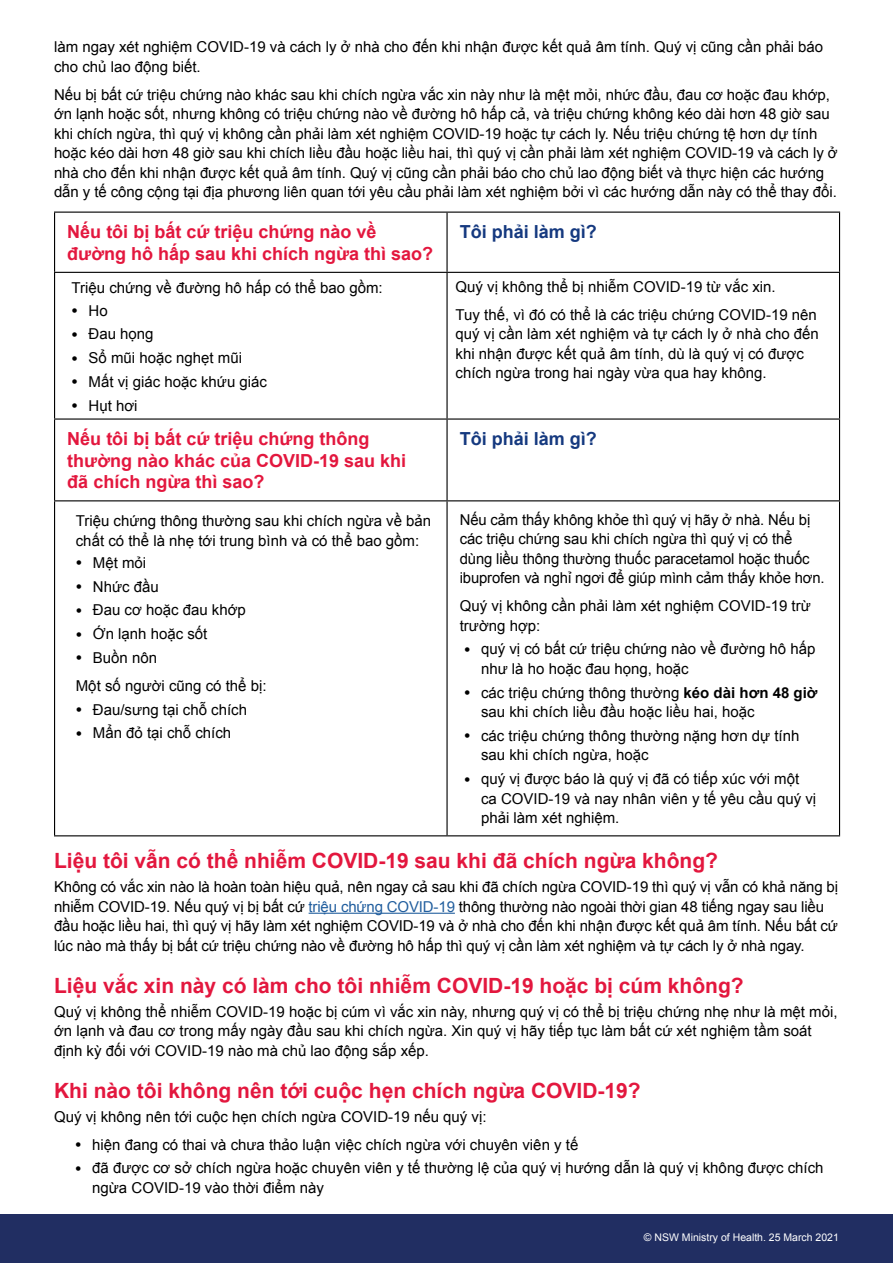
<style>
.page{position:relative;width:893px;height:1263px;background:#fff}
.page>*{position:absolute;margin:0;border:0;box-sizing:border-box;transform-origin:0 0}
.t1{font:700 21px "Arial";color:#e3173e}
.t2{font:700 18px/21.6px "Arial";color:#e3173e}
.t3{font:700 18px "Arial";color:#15397f}
.t4{font:15px/19.5px "Arial";color:#000}
.t5{font:10.5px "Arial";color:#fff}
.s1{font-size:18px}
.s2{font-weight:700}
.s3{color:#215e9e}
</style>
<div class="page">
<div style="left:0;top:1214px;width:893px;height:49px;background:#212e62"></div>
<hr style="left:309px;top:913px;width:146px;height:1px;background:#215e9e">
<hr style="left:54px;top:212px;width:393px;height:1px;background:#000">
<hr style="left:54px;top:213px;width:1px;height:59px;background:#000">
<hr style="left:447px;top:212px;width:393px;height:1px;background:#000">
<hr style="left:446px;top:213px;width:2px;height:59px;background:#000">
<hr style="left:839px;top:213px;width:1px;height:59px;background:#000">
<hr style="left:54px;top:272px;width:393px;height:1px;background:#000">
<hr style="left:54px;top:273px;width:1px;height:145px;background:#000">
<hr style="left:447px;top:272px;width:393px;height:1px;background:#000">
<hr style="left:446px;top:273px;width:2px;height:145px;background:#000">
<hr style="left:839px;top:273px;width:1px;height:145px;background:#000">
<hr style="left:54px;top:418px;width:393px;height:2px;background:#000">
<hr style="left:54px;top:420px;width:1px;height:80px;background:#000">
<hr style="left:447px;top:418px;width:393px;height:2px;background:#000">
<hr style="left:446px;top:420px;width:2px;height:80px;background:#000">
<hr style="left:839px;top:420px;width:1px;height:80px;background:#000">
<hr style="left:54px;top:500px;width:393px;height:1px;background:#000">
<hr style="left:54px;top:501px;width:1px;height:334px;background:#000">
<hr style="left:447px;top:500px;width:393px;height:1px;background:#000">
<hr style="left:446px;top:501px;width:2px;height:334px;background:#000">
<hr style="left:839px;top:501px;width:1px;height:334px;background:#000">
<hr style="left:54px;top:835px;width:393px;height:1px;background:#000">
<hr style="left:447px;top:835px;width:393px;height:1px;background:#000">
<p class="t4" style="left:54px;top:37px;width:771px">làm ngay xét nghiệm COVID-19 và cách ly ở nhà cho đến khi nhận được kết quả âm tính. Quý vị cũng cần phải báo cho chủ lao động biết.</p>
<p class="t4" style="left:54px;top:85px;width:785px">Nếu bị bất cứ triệu chứng nào khác sau khi chích ngừa vắc xin này như là mệt mỏi, nhức đầu, đau cơ hoặc đau khớp, ớn lạnh hoặc sốt, nhưng không có triệu chứng nào về đường hô hấp cả, và triệu chứng không kéo dài hơn 48 giờ sau khi chích ngừa, thì quý vị không cần phải làm xét nghiệm COVID-19 hoặc tự cách ly. Nếu triệu chứng tệ hơn dự tính hoặc kéo dài hơn 48 giờ sau khi chích liều đầu hoặc liều hai, thì quý vị cần phải làm xét nghiệm COVID-19 và cách ly ở nhà cho đến khi nhận được kết quả âm tính. Quý vị cũng cần phải báo cho chủ lao động biết và thực hiện các hướng dẫn y tế công cộng tại địa phương liên quan tới yêu cầu phải làm xét nghiệm bởi vì các hướng dẫn này có thể thay đổi.</p>
<p class="t2" style="left:67px;top:221px;width:367px">Nếu tôi bị bất cứ triệu chứng nào về đường hô hấp sau khi chích ngừa thì sao?</p>
<p class="t3" style="left:460px;top:220px;width:139px">Tôi phải làm gì?</p>
<p class="t4" style="left:72px;top:278px;width:313px">Triệu chứng về đường hô hấp có thể bao gồm:</p>
<p class="t4" style="left:72px;top:301px;width:38px"><span class="s1">•</span> Ho</p>
<p class="t4" style="left:72px;top:324px;width:84px"><span class="s1">•</span> Đau họng</p>
<p class="t4" style="left:72px;top:348px;width:172px"><span class="s1">•</span> Sổ mũi hoặc nghẹt mũi</p>
<p class="t4" style="left:72px;top:372px;width:197px"><span class="s1">•</span> Mất vị giác hoặc khứu giác</p>
<p class="t4" style="left:72px;top:396px;width:68px"><span class="s1">•</span> Hụt hơi</p>
<p class="t4" style="left:456px;top:273px;width:363px;line-height:28px">Quý vị không thể bị nhiễm COVID-19 từ vắc xin.<br>Tuy thế, vì đó có thể là các triệu chứng COVID-19 nên</p>
<p class="t4" style="left:456px;top:324px;width:365px">quý vị cần làm xét nghiệm và tự cách ly ở nhà cho đến khi nhận được kết quả âm tính, dù là quý vị có được chích ngừa trong hai ngày vừa qua hay không.</p>
<p class="t2" style="left:67px;top:428px;width:340px">Nếu tôi bị bất cứ triệu chứng thông thường nào khác của COVID-19 sau khi đã chích ngừa thì sao?</p>
<p class="t3" style="left:460px;top:427px;width:139px">Tôi phải làm gì?</p>
<p class="t4" style="left:76px;top:511px;width:357px">Triệu chứng thông thường sau khi chích ngừa về bản chất có thể là nhẹ tới trung bình và có thể bao gồm:</p>
<p class="t4" style="left:76px;top:553px;width:72px"><span class="s1">•</span> Mệt mỏi</p>
<p class="t4" style="left:76px;top:577px;width:84px"><span class="s1">•</span> Nhức đầu</p>
<p class="t4" style="left:76px;top:600px;width:172px"><span class="s1">•</span> Đau cơ hoặc đau khớp</p>
<p class="t4" style="left:76px;top:624px;width:133px"><span class="s1">•</span> Ớn lạnh hoặc sốt</p>
<p class="t4" style="left:76px;top:644px;width:192px;line-height:28px"><span class="s1">•</span> Buồn nôn<br>Một số người cũng có thể bị:</p>
<p class="t4" style="left:76px;top:700px;width:173px"><span class="s1">•</span> Đau/sưng tại chỗ chích</p>
<p class="t4" style="left:76px;top:723px;width:157px"><span class="s1">•</span> Mẩn đỏ tại chỗ chích</p>
<p class="t4" style="left:460px;top:510px;width:366px">Nếu cảm thấy không khỏe thì quý vị hãy ở nhà. Nếu bị các triệu chứng sau khi chích ngừa thì quý vị có thể dùng liều thông thường thuốc paracetamol hoặc thuốc ibuprofen và nghỉ ngơi để giúp mình cảm thấy khỏe hơn.</p>
<p class="t4" style="left:460px;top:596px;width:352px">Quý vị không cần phải làm xét nghiệm COVID-19 trừ trường hợp:</p>
<p class="t4" style="left:481px;top:639px;width:336px;text-indent:-17px"><span class="s1">•</span> quý vị có bất cứ triệu chứng nào về đường hô hấp như là ho hoặc đau họng, hoặc</p>
<p class="t4" style="left:481px;top:683px;width:338px;text-indent:-17px"><span class="s1">•</span> các triệu chứng thông thường <span class="s2">kéo dài hơn 48 giờ </span>sau khi chích liều đầu hoặc liều hai, hoặc</p>
<p class="t4" style="left:481px;top:726px;width:320px;text-indent:-17px"><span class="s1">•</span> các triệu chứng thông thường nặng hơn dự tính sau khi chích ngừa, hoặc</p>
<p class="t4" style="left:481px;top:769px;width:337px;text-indent:-17px"><span class="s1">•</span> quý vị được báo là quý vị đã có tiếp xúc với một ca COVID-19 và nay nhân viên y tế yêu cầu quý vị phải làm xét nghiệm.</p>
<h1 class="t1" style="left:54px;top:847px;width:666px">Liệu tôi vẫn có thể nhiễm COVID-19 sau khi đã chích ngừa không?</h1>
<p class="t4" style="left:54px;top:877px;width:786px">Không có vắc xin nào là hoàn toàn hiệu quả, nên ngay cả sau khi đã chích ngừa COVID-19 thì quý vị vẫn có khả năng bị nhiễm COVID-19. Nếu quý vị bị bất cứ <span class="s3">triệu chứng COVID-19</span> thông thường nào ngoài thời gian 48 tiếng ngay sau liều đầu hoặc liều hai, thì quý vị hãy làm xét nghiệm COVID-19 và ở nhà cho đến khi nhận được kết quả âm tính. Nếu bất cứ lúc nào mà thấy bị bất cứ triệu chứng nào về đường hô hấp thì quý vị cần làm xét nghiệm và tự cách ly ở nhà ngay.</p>
<h1 class="t1" style="left:54px;top:972px;width:691px">Liệu vắc xin này có làm cho tôi nhiễm COVID-19 hoặc bị cúm không?</h1>
<p class="t4" style="left:54px;top:1002px;width:785px">Quý vị không thể nhiễm COVID-19 hoặc bị cúm vì vắc xin này, nhưng quý vị có thể bị triệu chứng nhẹ như là mệt mỏi, ớn lạnh và đau cơ trong mấy ngày đầu sau khi chích ngừa. Xin quý vị hãy tiếp tục làm bất cứ xét nghiệm tầm soát định kỳ đối với COVID-19 nào mà chủ lao động sắp xếp.</p>
<h1 class="t1" style="left:54px;top:1076px;width:588px">Khi nào tôi không nên tới cuộc hẹn chích ngừa COVID-19?</h1>
<p class="t4" style="left:54px;top:1107px;width:434px">Quý vị không nên tới cuộc hẹn chích ngừa COVID-19 nếu quý vị:</p>
<p class="t4" style="left:75px;top:1135px;width:505px"><span class="s1">•</span> hiện đang có thai và chưa thảo luận việc chích ngừa với chuyên viên y tế</p>
<p class="t4" style="left:92px;top:1158px;width:733px;text-indent:-17px"><span class="s1">•</span> đã được cơ sở chích ngừa hoặc chuyên viên y tế thường lệ của quý vị hướng dẫn là quý vị không được chích ngừa COVID-19 vào thời điểm này</p>
<p class="t5" style="left:644px;top:1230px;width:197px">© NSW Ministry of Health. 25 March 2021</p>
</div>
